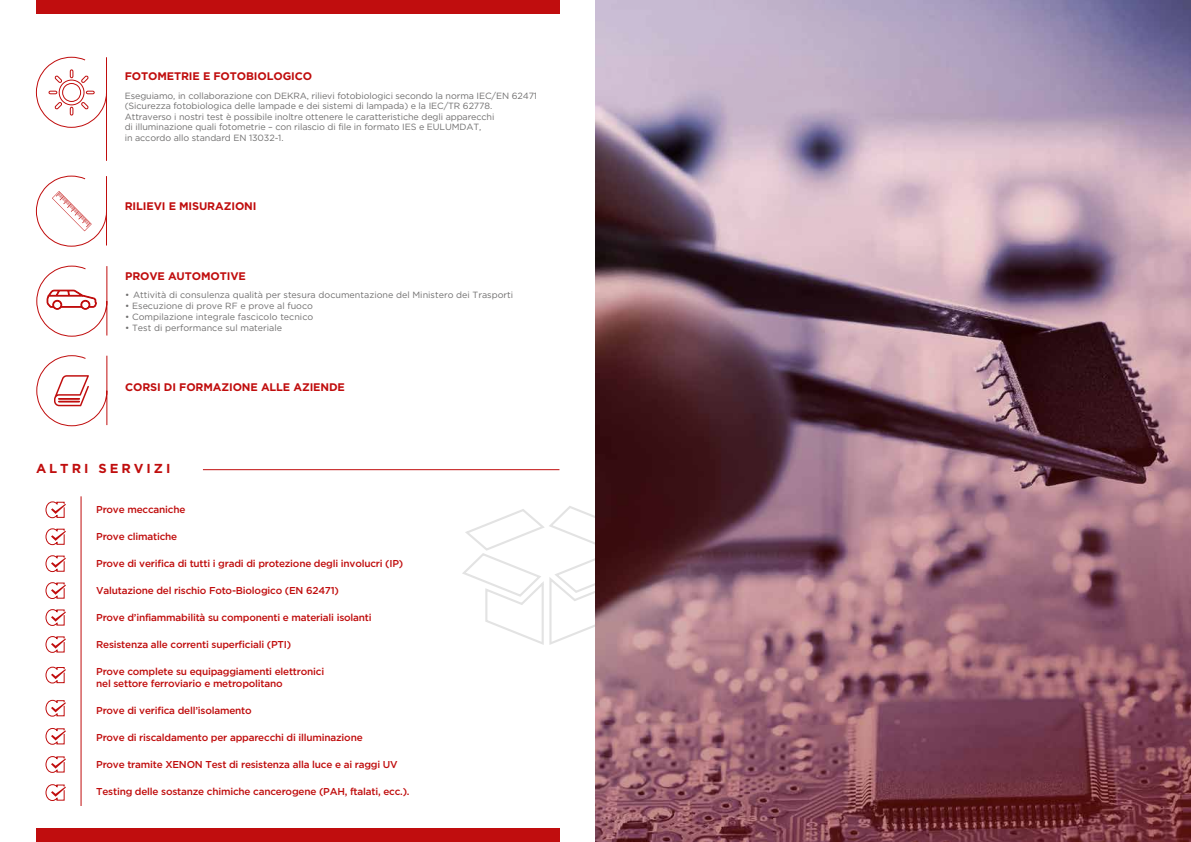
<style>
.page{position:relative;width:1191px;height:842px;background:#fff}
.page>*{position:absolute;margin:0;border:0;box-sizing:border-box;transform-origin:0 0}
.t1{font:700 13px "Gotham";letter-spacing:.23em;color:#c00d0d}
.t2{font:700 11px "Gotham";letter-spacing:-.01em;color:#c00d0d}
.t3{font:500 10px/12px "Gotham";letter-spacing:-.02em;color:#c00d0d}
.t4{font:9px/10.5px "Gotham";letter-spacing:-.01em;color:#706f6f}
</style>
<div class="page">
<div style="left:36px;top:828px;width:523px;height:14px;background:#c00d0e"></div>
<div style="left:36px;top:0;width:523px;height:14px;background:#c00d0e"></div>
<svg style="left:462px;top:506px;width:133px;height:139px"></svg>
<hr style="left:203px;top:469px;width:356px;height:1px;background:#c00d0d">
<svg style="left:45px;top:501px;width:21px;height:17px"></svg>
<svg style="left:45px;top:528px;width:21px;height:17px"></svg>
<svg style="left:45px;top:555px;width:21px;height:17px"></svg>
<svg style="left:45px;top:582px;width:21px;height:17px"></svg>
<svg style="left:45px;top:609px;width:21px;height:17px"></svg>
<svg style="left:45px;top:636px;width:21px;height:17px"></svg>
<svg style="left:45px;top:728px;width:21px;height:17px"></svg>
<svg style="left:45px;top:756px;width:21px;height:17px"></svg>
<svg style="left:45px;top:784px;width:21px;height:17px"></svg>
<svg style="left:45px;top:700px;width:21px;height:17px"></svg>
<svg style="left:45px;top:666px;width:21px;height:18px"></svg>
<hr style="left:81px;top:496px;width:1px;height:310px;background:#c00d0d">
<img style="left:595px;top:0;width:596px;height:842px">
<svg style="left:36px;top:355px;width:72px;height:72px"></svg>
<svg style="left:36px;top:265px;width:72px;height:72px"></svg>
<svg style="left:36px;top:175px;width:71px;height:72px"></svg>
<svg style="left:36px;top:56px;width:71px;height:105px"></svg>
<p class="t2" style="left:125px;top:70px;width:189px">FOTOMETRIE E FOTOBIOLOGICO</p>
<p class="t4" style="left:125px;top:90px;width:414px">Eseguiamo, in collaborazione con DEKRA, rilievi fotobiologici secondo la norma IEC/EN 62471 (Sicurezza fotobiologica delle lampade e dei sistemi di lampada) e la IEC/TR 62778.<br>Attraverso i nostri test è possibile inoltre ottenere le caratteristiche degli apparecchi<br>di illuminazione quali fotometrie – con rilascio di file in formato IES e EULUMDAT,<br>in accordo allo standard EN 13032-1.</p>
<p class="t2" style="left:125px;top:200px;width:133px">RILIEVI E MISURAZIONI</p>
<p class="t2" style="left:125px;top:270px;width:122px">PROVE AUTOMOTIVE</p>
<p class="t4" style="left:125px;top:290px;width:389px">• Attività di consulenza qualità per stesura documentazione del Ministero dei Trasporti</p>
<p class="t4" style="left:125px;top:301px;width:189px">• Esecuzione di prove RF e prove al fuoco</p>
<p class="t4" style="left:125px;top:312px;width:190px">• Compilazione integrale fascicolo tecnico</p>
<p class="t4" style="left:125px;top:323px;width:158px">• Test di performance sul materiale</p>
<p class="t2" style="left:125px;top:380px;width:221px">CORSI DI FORMAZIONE ALLE AZIENDE</p>
<h1 class="t1" style="left:36px;top:461px;width:136px">ALTRI SERVIZI</h1>
<p class="t3" style="left:96px;top:503px;width:91px">Prove meccaniche</p>
<p class="t3" style="left:96px;top:530px;width:83px">Prove climatiche</p>
<p class="t3" style="left:96px;top:557px;width:309px">Prove di verifica di tutti i gradi di protezione degli involucri (IP)</p>
<p class="t3" style="left:96px;top:584px;width:244px">Valutazione del rischio Foto-Biologico (EN 62471)</p>
<p class="t3" style="left:96px;top:611px;width:277px">Prove d’infiammabilità su componenti e materiali isolanti</p>
<p class="t3" style="left:96px;top:638px;width:196px">Resistenza alle correnti superficiali (PTI)</p>
<p class="t3" style="left:96px;top:665px;width:229px">Prove complete su equipaggiamenti elettronici nel settore ferroviario e metropolitano</p>
<p class="t3" style="left:96px;top:704px;width:157px">Prove di verifica dell’isolamento</p>
<p class="t3" style="left:96px;top:731px;width:268px">Prove di riscaldamento per apparecchi di illuminazione</p>
<p class="t3" style="left:96px;top:758px;width:303px">Prove tramite XENON Test di resistenza alla luce e ai raggi UV</p>
<p class="t3" style="left:96px;top:785px;width:315px">Testing delle sostanze chimiche cancerogene (PAH, ftalati, ecc.).</p>
</div>
